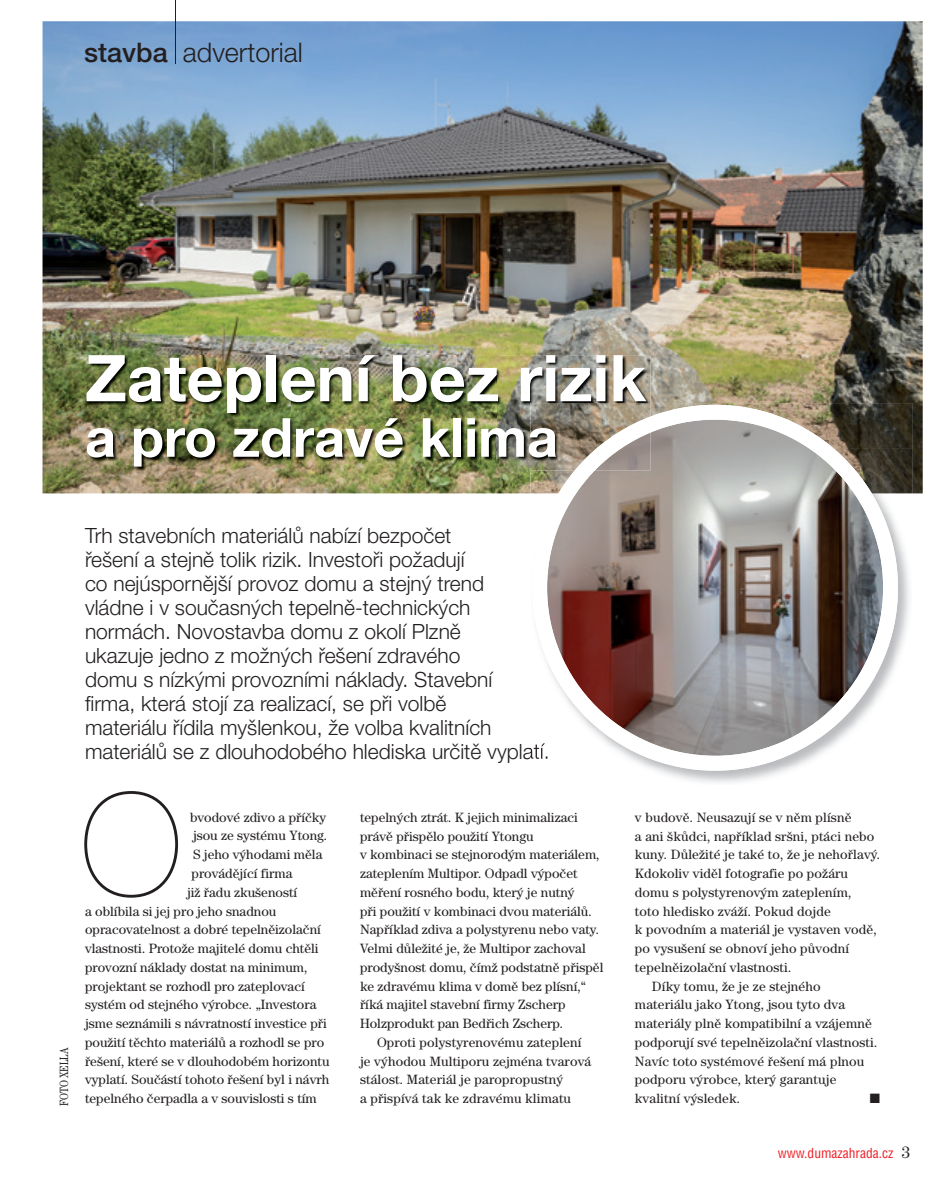
<style>
.page{position:relative;width:944px;height:1191px;background:#fff}
.page>*{position:absolute;margin:0;border:0;box-sizing:border-box;transform-origin:0 0}
.t1{font:200 142.5px "Helvetica Neue OT";color:#231f20}
.t2{font:700 64.5px "Helvetica Neue OT";color:#fff}
.t3{font:700 54px "Helvetica Neue OT";color:#fff}
.t4{font:300 27px "Helvetica Neue OT";color:#231f20}
.t5{font:300 21px/24px "Helvetica Neue OT";color:#231f20}
.t6{font:13.5px "ITC Century OT";color:#231f20}
.t7{font:condensed 13.5px "Helvetica OT";color:#ee1d23}
.t8{font:13.5px "Zapf Dingbats ITCOT";color:#231f20}
.t9{font:12px "ITC Century OT";color:#231f20;scale:.8 1}
.s1{font-weight:500}
.s2{font-family:"ITC Century OT";font-stretch:normal;font-size:16.5px;color:#231f20}
</style>
<div class="page">
<img style="left:43px;top:21px;width:880px;height:472px">
<hr style="left:175px;top:0;width:1px;height:64px;background:#231f20">
<img style="left:650px;top:403px;width:262px;height:45px">
<img style="left:530px;top:470px;width:2px;height:23px">
<img style="left:898px;top:448px;width:14px;height:45px">
<img style="left:530px;top:747px;width:2px;height:12px">
<svg style="left:532px;top:405px;width:366px;height:365px"></svg>
<img style="left:87px;top:356px;width:410px;height:114px">
<img style="left:497px;top:356px;width:153px;height:76px">
<img style="left:497px;top:432px;width:33px;height:38px">
<img style="left:530px;top:403px;width:120px;height:67px">
<img style="left:575px;top:416px;width:75px;height:54px">
<h3 class="t4" style="left:84px;top:38px;width:220px"><span class="s1">stavba</span> advertorial</h3>
<h2 class="t2" style="left:85px;top:342px;width:563px">Zateplení bez rizik</h2>
<h3 class="t3" style="left:85px;top:407px;width:474px">a pro zdravé klima</h3>
<p class="t9" style="left:57px;top:1106px;width:74px;rotate:-90deg">FOTO XELLA</p>
<p class="t5" style="left:85px;top:524px;width:466px">Trh stavebních materiálů nabízí bezpočet<br>řešení a stejně tolik rizik. Investoři požadují<br>co nejúspornější provoz domu a stejný trend<br>vládne i v současných tepelně-technických normách. Novostavba domu z okolí Plzně<br>ukazuje jedno z možných řešení zdravého<br>domu s nízkými provozními náklady. Stavební<br>firma, která stojí za realizací, se při volbě<br>materiálu řídila myšlenkou, že volba kvalitních materiálů se z dlouhodobého hlediska určitě vyplatí.</p>
<h1 class="t1" style="left:80px;top:771px;width:104px">O</h1>
<p class="t6" style="left:190px;top:809px;width:138px">bvodové zdivo a příčky</p>
<p class="t6" style="left:193px;top:828px;width:136px">jsou ze systému Ytong.</p>
<p class="t6" style="left:193px;top:846px;width:131px">S jeho výhodami měla</p>
<p class="t6" style="left:192px;top:865px;width:102px">provádějící firma</p>
<p class="t6" style="left:187px;top:884px;width:112px">již řadu zkušeností</p>
<p class="t6" style="left:85px;top:903px;width:193px">a oblíbila si jej pro jeho snadnou</p>
<p class="t6" style="left:85px;top:921px;width:237px">opracovatelnost a dobré tepelněizolační</p>
<p class="t6" style="left:85px;top:940px;width:235px">vlastnosti. Protože majitelé domu chtěli</p>
<p class="t6" style="left:85px;top:959px;width:224px">provozní náklady dostat na minimum,</p>
<p class="t6" style="left:85px;top:978px;width:221px">projektant se rozhodl pro zateplovací</p>
<p class="t6" style="left:85px;top:996px;width:233px">systém od stejného výrobce. „Investora</p>
<p class="t6" style="left:85px;top:1015px;width:243px">jsme seznámili s návratností investice při</p>
<p class="t6" style="left:85px;top:1034px;width:241px">použití těchto materiálů a rozhodl se pro</p>
<p class="t6" style="left:85px;top:1053px;width:246px">řešení, které se v dlouhodobém horizontu</p>
<p class="t6" style="left:85px;top:1071px;width:246px">vyplatí. Součástí tohoto řešení byl i návrh</p>
<p class="t6" style="left:85px;top:1090px;width:233px">tepelného čerpadla a v souvislosti s tím</p>
<p class="t6" style="left:360px;top:809px;width:219px">tepelných ztrát. K jejich minimalizaci</p>
<p class="t6" style="left:360px;top:828px;width:175px">právě přispělo použití Ytongu</p>
<p class="t6" style="left:360px;top:846px;width:241px">v kombinaci se stejnorodým materiálem,</p>
<p class="t6" style="left:360px;top:865px;width:219px">zateplením Multipor. Odpadl výpočet</p>
<p class="t6" style="left:360px;top:884px;width:216px">měření rosného bodu, který je nutný</p>
<p class="t6" style="left:360px;top:903px;width:233px">při použití v kombinaci dvou materiálů.</p>
<p class="t6" style="left:360px;top:921px;width:241px">Například zdiva a polystyrenu nebo vaty.</p>
<p class="t6" style="left:360px;top:940px;width:227px">Velmi důležité je, že Multipor zachoval</p>
<p class="t6" style="left:360px;top:959px;width:245px">prodyšnost domu, čímž podstatně přispěl</p>
<p class="t6" style="left:360px;top:978px;width:228px">ke zdravému klima v domě bez plísní,“</p>
<p class="t6" style="left:360px;top:996px;width:207px">říká majitel stavební firmy Zscherp</p>
<p class="t6" style="left:360px;top:1015px;width:205px">Holzprodukt pan Bedřich Zscherp.</p>
<p class="t6" style="left:377px;top:1034px;width:206px">Oproti polystyrenovému zateplení</p>
<p class="t6" style="left:360px;top:1053px;width:233px">je výhodou Multiporu zejména tvarová</p>
<p class="t6" style="left:360px;top:1071px;width:205px">stálost. Materiál je paropropustný</p>
<p class="t6" style="left:360px;top:1090px;width:213px">a přispívá tak ke zdravému klimatu</p>
<p class="t6" style="left:635px;top:809px;width:218px">v budově. Neusazují se v něm plísně</p>
<p class="t6" style="left:635px;top:828px;width:241px">a ani škůdci, například sršni, ptáci nebo</p>
<p class="t6" style="left:635px;top:846px;width:247px">kuny. Důležité je také to, že je nehořlavý.</p>
<p class="t6" style="left:635px;top:865px;width:215px">Kdokoliv viděl fotografie po požáru</p>
<p class="t6" style="left:635px;top:884px;width:218px">domu s polystyrenovým zateplením,</p>
<p class="t6" style="left:635px;top:903px;width:197px">toto hledisko zváží. Pokud dojde</p>
<p class="t6" style="left:635px;top:921px;width:243px">k povodním a materiál je vystaven vodě,</p>
<p class="t6" style="left:635px;top:940px;width:216px">po vysušení se obnoví jeho původní</p>
<p class="t6" style="left:635px;top:959px;width:158px">tepelněizolační vlastnosti.</p>
<p class="t6" style="left:652px;top:978px;width:170px">Díky tomu, že je ze stejného</p>
<p class="t6" style="left:635px;top:996px;width:212px">materiálu jako Ytong, jsou tyto dva</p>
<p class="t6" style="left:635px;top:1015px;width:238px">materiály plně kompatibilní a vzájemně</p>
<p class="t6" style="left:635px;top:1034px;width:244px">podporují své tepelněizolační vlastnosti.</p>
<p class="t6" style="left:635px;top:1053px;width:231px">Navíc toto systémové řešení má plnou</p>
<p class="t6" style="left:635px;top:1071px;width:203px">podporu výrobce, který garantuje</p>
<p class="t6" style="left:635px;top:1090px;width:107px">kvalitní výsledek.</p>
<p class="t8" style="left:870px;top:1092px;width:12px">■</p>
<p class="t7" style="left:778px;top:1145px;width:134px">www.dumazahrada.cz <span class="s2">3</span></p>
</div>
